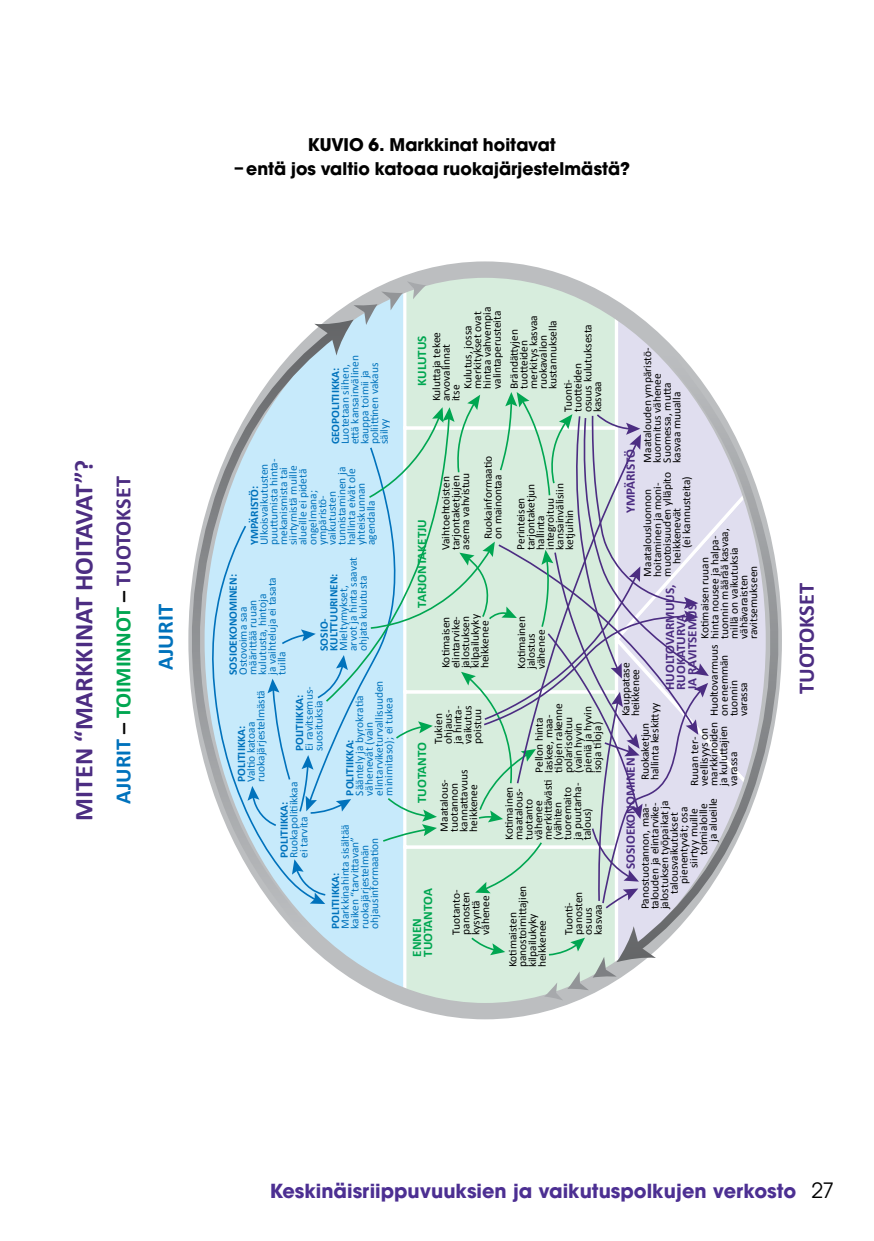
<style>
.page{position:relative;width:874px;height:1241px;background:#fff}
.page>*{position:absolute;margin:0;border:0;box-sizing:border-box;transform-origin:0 0}
.t1{font:700 25.9px "Calibri";color:#4c2d82}
.t2{font:700 22.22px "Calibri";color:#4c2d82}
.t3{font:700 22.22px "Calibri";color:#0072bc}
.t4{font:700 21.88px "Calibri";color:#00a651}
.t5{font:700 19.25px/24.5px "Avant Gard Goth EF";letter-spacing:.01em;color:#000;text-align:center}
.t6{font:700 19.25px "Avant Garde";color:#4c2f92}
.t7{font:700 12.95px/11px "Calibri";color:#4c2d82}
.t8{font:700 12.95px/11px "Calibri";color:#00a651}
.t9{font:11.38px/9.8px "Calibri";color:#000}
.t10{font:11.38px/9.8px "Calibri";color:#0072bc}
.t11{font:700 11.38px/9.8px "Calibri";color:#0072bc}
.s1{color:#0072bc}
.s2{color:#000}
.s3{color:#4c2d82}
.s4{font-weight:400;font-size:21px;color:#000}
</style>
<div class="page">
<svg style="left:188px;top:496px;width:23px;height:289px"></svg>
<svg style="left:748px;top:465px;width:34px;height:351px"></svg>
<svg style="left:211px;top:264px;width:537px;height:749px"></svg>
<h1 class="t1" style="left:66px;top:820px;width:362px;rotate:-90deg">MITEN “MARKKINAT HOITAVAT”?</h1>
<h3 class="t4" style="left:108px;top:803px;width:329px;rotate:-90deg"><span class="s1">AJURIT</span> <span class="s2">–</span> TOIMINNOT <span class="s2">–</span> <span class="s3">TUOTOKSET</span></h3>
<h2 class="t3" style="left:150px;top:669px;width:67px;rotate:-90deg">AJURIT</h2>
<h3 class="t5" style="left:234px;top:132px;width:397px">KUVIO 6. Markkinat hoitavat<br>–entä jos valtio katoaa ruokajärjestelmästä?</h3>
<p class="t10" style="left:340px;top:444px;width:91px;rotate:-90deg">Luotetaan siihen, että kansainvälinen kauppa toimii ja poliittinen vakaus säilyy</p>
<p class="t11" style="left:330px;top:444px;width:78px;rotate:-90deg">GEOPOLITIIKKA:</p>
<p class="t10" style="left:258px;top:545px;width:88px;rotate:-90deg">Ulkoisvaikutusten puuttumista hinta&shy;mekanismista tai siirtymistä muille alueille ei pidetä ongelmana; ympäristö&shy;vaikutusten tunnistaminen ja hallinta eivät ole yhteiskunnan agendalla</p>
<p class="t11" style="left:249px;top:545px;width:61px;rotate:-90deg">YMPÄRISTÖ:</p>
<p class="t10" style="left:338px;top:651px;width:95px;rotate:-90deg">Mieltymykset,<br>arvot ja hinta saavat ohjata kulutusta</p>
<p class="t11" style="left:228px;top:674px;width:102px;rotate:-90deg">SOSIOEKONOMINEN:</p>
<p class="t10" style="left:237px;top:674px;width:99px;rotate:-90deg">Ostovoima saa määrittää ruuan kulutusta, hintoja<br>ja vaihteluja ei tasata tuilla</p>
<p class="t11" style="left:318px;top:651px;width:79px;rotate:-90deg">SOSIO-<br>KULTTUURINEN:</p>
<p class="t10" style="left:246px;top:781px;width:93px;rotate:-90deg">Valtio katoaa ruokajärjestelmästä</p>
<p class="t11" style="left:236px;top:781px;width:58px;rotate:-90deg">POLITIIKKA:</p>
<p class="t11" style="left:294px;top:751px;width:58px;rotate:-90deg">POLITIIKKA:</p>
<p class="t10" style="left:304px;top:751px;width:66px;rotate:-90deg">Ei ravitsemus&shy;suosituksia</p>
<p class="t10" style="left:288px;top:857px;width:78px;rotate:-90deg">Ruokapolitiikkaa ei tarvita</p>
<p class="t11" style="left:279px;top:857px;width:58px;rotate:-90deg">POLITIIKKA:</p>
<p class="t10" style="left:354px;top:795px;width:116px;rotate:-90deg">Sääntely ja byrokratia vähenevät (vain elintarviketurvallisuuden minimitaso); ei tukea</p>
<p class="t11" style="left:344px;top:795px;width:58px;rotate:-90deg">POLITIIKKA:</p>
<p class="t10" style="left:340px;top:928px;width:106px;rotate:-90deg">Markkinahinta sisältää kaiken “tarvittavan” ruokajärjestelmän ohjausinformaation</p>
<p class="t11" style="left:330px;top:928px;width:58px;rotate:-90deg">POLITIIKKA:</p>
<p class="t9" style="left:462px;top:389px;width:84px;rotate:-90deg">Kulutus, jossa merkitykset ovat hintaa vahvempia valintaperusteita</p>
<p class="t9" style="left:508px;top:389px;width:75px;rotate:-90deg">Brändättyjen tuotteiden merkitys kasvaa ruokavalion kustannuksella</p>
<p class="t9" style="left:562px;top:412px;width:89px;rotate:-90deg">Tuonti-<br>tuotteiden<br>osuus kulutuksesta kasvaa</p>
<p class="t9" style="left:431px;top:401px;width:71px;rotate:-90deg">Kuluttaja tekee arvovalinnat itse</p>
<p class="t8" style="left:416px;top:386px;width:52px;rotate:-90deg">KULUTUS</p>
<p class="t8" style="left:416px;top:607px;width:90px;rotate:-90deg">TARJONTAKETJU</p>
<p class="t9" style="left:440px;top:549px;width:79px;rotate:-90deg">Vaihtoehtoisten tarjontaketjujen asema vahvistuu</p>
<p class="t9" style="left:482px;top:539px;width:85px;rotate:-90deg">Ruokainformaatio on mainontaa</p>
<p class="t9" style="left:440px;top:668px;width:56px;rotate:-90deg">Kotimaisen elintarvike&shy;jalostuksen kilpailukyky heikkenee</p>
<p class="t9" style="left:515px;top:549px;width:68px;rotate:-90deg">Perinteisen tarjontaketjun hallinta integroituu kansainvälisiin ketjuihin</p>
<p class="t9" style="left:516px;top:669px;width:55px;rotate:-90deg">Kotimainen jalostus vähenee</p>
<p class="t8" style="left:416px;top:802px;width:62px;rotate:-90deg">TUOTANTO</p>
<p class="t9" style="left:433px;top:743px;width:40px;rotate:-90deg">Tukien ohjaus&shy;ja hinta&shy;vaikutus poistuu</p>
<p class="t9" style="left:439px;top:831px;width:63px;rotate:-90deg">Maatalous&shy;tuotannon kannattavuus heikkenee</p>
<p class="t9" style="left:533px;top:772px;width:71px;rotate:-90deg">Pellon hinta laskee, maa&shy;tilojen rakenne polarisoituu (vain hyvin pieniä ja hyvin isoja tiloja)</p>
<p class="t9" style="left:503px;top:839px;width:62px;rotate:-90deg">Kotimainen maatalous&shy;tuotanto vähenee merkittävästi (vähiten tuoremaito ja puutarha&shy;talous)</p>
<p class="t8" style="left:410px;top:956px;width:70px;rotate:-90deg">ENNEN<br>TUOTANTOA</p>
<p class="t9" style="left:450px;top:934px;width:47px;rotate:-90deg">Tuotanto&shy;panosten kysyntä vähenee</p>
<p class="t9" style="left:507px;top:967px;width:83px;rotate:-90deg">Kotimaisten panostoimittajien kilpailukyky heikkenee</p>
<p class="t9" style="left:563px;top:934px;width:45px;rotate:-90deg">Tuonti&shy;panosten osuus kasvaa</p>
<p class="t9" style="left:642px;top:462px;width:116px;rotate:-90deg">Maatalouden ympäristö&shy;kuormitus vähenee<br>Suomessa, mutta<br>kasvaa muualla</p>
<p class="t7" style="left:624px;top:513px;width:66px;rotate:-90deg">YMPÄRISTÖ</p>
<p class="t9" style="left:642px;top:576px;width:89px;rotate:-90deg">Maatalousluonnon</p>
<p class="t9" style="left:651px;top:576px;width:96px;rotate:-90deg">hoitaminen ja moni-</p>
<p class="t9" style="left:661px;top:576px;width:106px;rotate:-90deg">muotoisuuden ylläpito</p>
<p class="t9" style="left:681px;top:548px;width:73px;rotate:-90deg">(ei kannusteita)</p>
<p class="t9" style="left:671px;top:563px;width:57px;rotate:-90deg">heikkenevät</p>
<p class="t9" style="left:699px;top:638px;width:112px;rotate:-90deg">Kotimaisen ruuan<br>hinta nousee ja halpa&shy;tuonnin määrää kasvaa, millä on vaikutuksia vähävaraisten ravitsemukseen</p>
<p class="t7" style="left:663px;top:690px;width:107px;rotate:-90deg">HUOLTOVARMUUS,<br>RUOKATURVA<br>JA RAVITSEMUS</p>
<p class="t9" style="left:708px;top:716px;width:73px;rotate:-90deg">Huoltovarmuus on enemmän tuonnin varassa</p>
<p class="t9" style="left:620px;top:716px;width:56px;rotate:-90deg">Kauppatase heikkenee</p>
<p class="t9" style="left:639px;top:780px;width:79px;rotate:-90deg">Ruokaketjun hallinta keskittyy</p>
<p class="t9" style="left:688px;top:785px;width:66px;rotate:-90deg">Ruuan ter&shy;veellisyys on markkinoiden ja kuluttajien varassa</p>
<p class="t7" style="left:624px;top:868px;width:113px;rotate:-90deg">SOSIOEKONOMINEN</p>
<p class="t9" style="left:639px;top:909px;width:107px;rotate:-90deg">Panostuotannon, maa-</p>
<p class="t9" style="left:649px;top:909px;width:108px;rotate:-90deg">talouden ja elintarvike-</p>
<p class="t9" style="left:659px;top:909px;width:111px;rotate:-90deg">jalostuksen työpaikat ja</p>
<p class="t9" style="left:668px;top:893px;width:83px;rotate:-90deg">talousvaikutukset</p>
<p class="t9" style="left:678px;top:883px;width:78px;rotate:-90deg">pienentyvät; osa</p>
<p class="t9" style="left:688px;top:867px;width:61px;rotate:-90deg">siirtyy muille</p>
<p class="t9" style="left:697px;top:855px;width:53px;rotate:-90deg">toimialoille</p>
<p class="t9" style="left:707px;top:842px;width:46px;rotate:-90deg">ja alueille</p>
<h2 class="t2" style="left:790px;top:693px;width:112px;rotate:-90deg">TUOTOKSET</h2>
<h3 class="t6" style="left:269px;top:1178px;width:565px">Keskinäisriippuvuuksien ja vaikutuspolkujen verkosto <span class="s4">27</span></h3>
</div>
